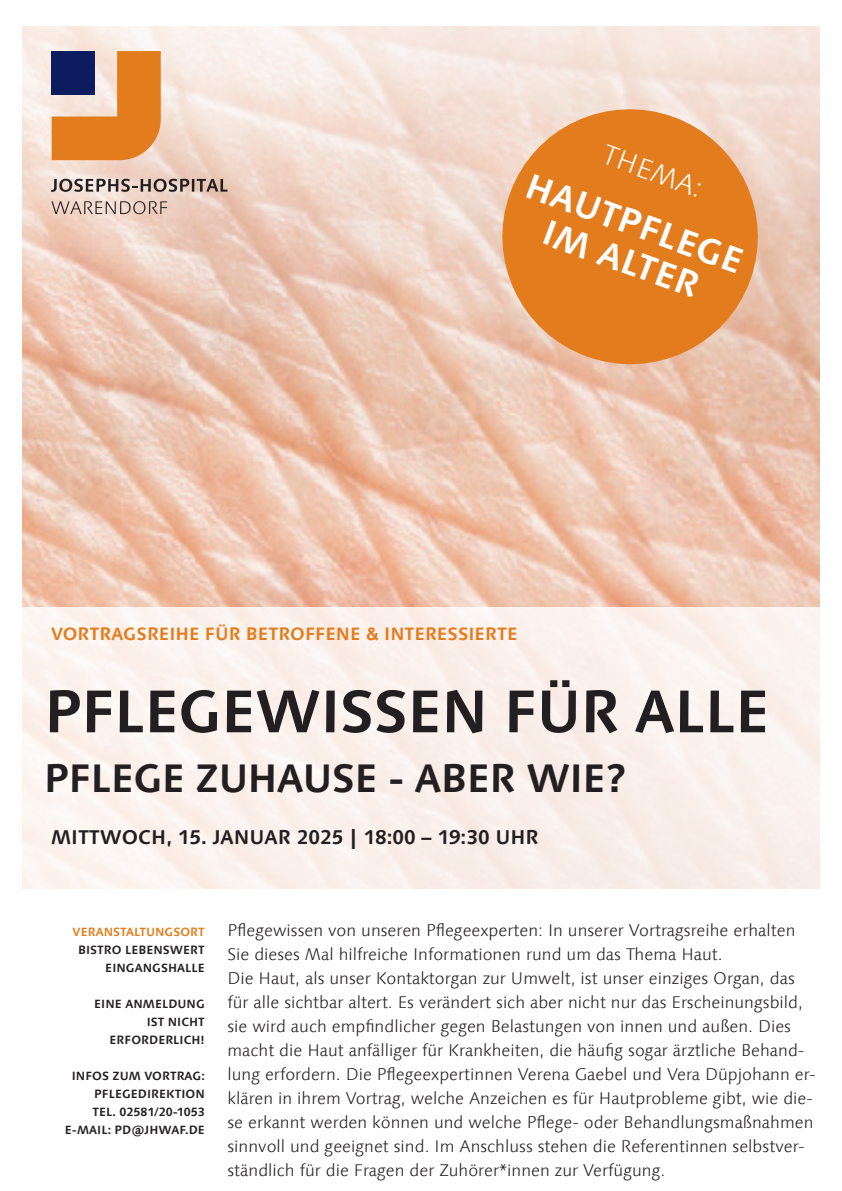
<style>
.page{position:relative;width:842px;height:1191px;background:#fff}
.page>*{position:absolute;margin:0;border:0;box-sizing:border-box;transform-origin:0 0}
.Titel_23_26{font:700 60px "Linotype Syntax Com";letter-spacing:-.02em;color:#231f20}
.Titel_23_26-2{font:700 40px "Linotype Syntax Com";letter-spacing:-.02em;color:#231f20}
.Fließtext_ohne_Einzug{font:700 36px "Linotype Syntax Com";color:#fff}
.Fließtext_ohne_Einzug-2{font:300 28px "Linotype Syntax Com";color:#fff}
.Head_bold_16_20{font:700 20px "Linotype Syntax Com";color:#231f20}
.Head_bold_16_20-2{font:700 18px "Linotype Syntax Com";color:#e37c1c}
.Fließtext_10_11{font:300 17px/24px "Linotype Syntax Com";color:#231f20}
.Head_bold_16_20-3{font:700 12px/18px "Linotype Syntax Com";color:#231f20;text-align:right}
.Head_bold_16_20-4{font:700 12px "Linotype Syntax Com";color:#e37c1c}
</style>
<div class="page">
<svg style="left:23px;top:26px;width:796px;height:581px;background:#eecdbc"></svg>
<div style="left:0;top:607px;width:842px;height:284px;background:#faf1ec"></div>
<svg style="left:486px;top:93px;width:288px;height:287px;background:#e79c5b"></svg>
<svg style="left:51px;top:201px;width:116px;height:13px;background:#c0aba1"></svg>
<svg style="left:51px;top:179px;width:176px;height:13px;background:#9f8f88"></svg>
<svg style="left:52px;top:51px;width:109px;height:109px;background:#c58452"></svg>
<p class="Fließtext_ohne_Einzug-2" style="left:610px;top:137px;width:106px;rotate:20deg">THEMA:</p>
<p class="Fließtext_ohne_Einzug" style="left:535px;top:163px;width:230px;rotate:20deg">HAUTPFLEGE</p>
<p class="Fließtext_ohne_Einzug" style="left:552px;top:209px;width:166px;rotate:20deg">IM ALTER</p>
<p class="Head_bold_16_20-2" style="left:51px;top:622px;width:468px">VORTRAGSREIHE FÜR BETROFFENE &amp; INTERESSIERTE</p>
<p class="Titel_23_26" style="left:44px;top:673px;width:727px">PFLEGEWISSEN FÜR ALLE</p>
<p class="Titel_23_26-2" style="left:44px;top:753px;width:584px">PFLEGE ZUHAUSE - ABER WIE?</p>
<p class="Head_bold_16_20" style="left:51px;top:824px;width:489px">MITTWOCH, 15. JANUAR 2025 | 18:00 – 19:30 UHR</p>
<p class="Head_bold_16_20-4" style="left:73px;top:924px;width:134px">VERANSTALTUNGSORT</p>
<p class="Head_bold_16_20-3" style="left:78px;top:941px;width:128px">BISTRO LEBENSWERT</p>
<p class="Head_bold_16_20-3" style="left:105px;top:959px;width:101px">EINGANGSHALLE</p>
<p class="Head_bold_16_20-3" style="left:94px;top:995px;width:112px">EINE ANMELDUNG</p>
<p class="Head_bold_16_20-3" style="left:147px;top:1013px;width:60px">IST NICHT</p>
<p class="Head_bold_16_20-3" style="left:110px;top:1031px;width:97px">ERFORDERLICH!</p>
<p class="Head_bold_16_20-3" style="left:72px;top:1067px;width:134px">INFOS ZUM VORTRAG:</p>
<p class="Head_bold_16_20-3" style="left:94px;top:1085px;width:112px">PFLEGEDIREKTION</p>
<p class="Head_bold_16_20-3" style="left:65px;top:1103px;width:141px">TEL. 02581/20-1053<br>E-MAIL: PD@JHWAF.DE</p>
<p class="Fließtext_10_11" style="left:227px;top:918px;width:569px">Pflegewissen von unseren Pflegeexperten: In unserer Vortragsreihe erhalten<br>Sie dieses Mal hilfreiche Informationen rund um das Thema Haut.</p>
<p class="Fließtext_10_11" style="left:227px;top:966px;width:590px">Die Haut, als unser Kontaktorgan zur Umwelt, ist unser einziges Organ, das für alle sichtbar altert. Es verändert sich aber nicht nur das Erscheinungsbild, sie wird auch empfindlicher gegen Belastungen von innen und außen. Dies macht die Haut anfälliger für Krankheiten, die häufig sogar ärztliche Behand&shy;lung erfordern. Die Pflegeexpertinnen Verena Gaebel und Vera Düpjohann er&shy;klären in ihrem Vortrag, welche Anzeichen es für Hautprobleme gibt, wie die&shy;se erkannt werden können und welche Pflege- oder Behandlungsmaßnahmen sinnvoll und geeignet sind. Im Anschluss stehen die Referentinnen selbstver&shy;ständlich für die Fragen der Zuhörer*innen zur Verfügung.</p>
</div>
